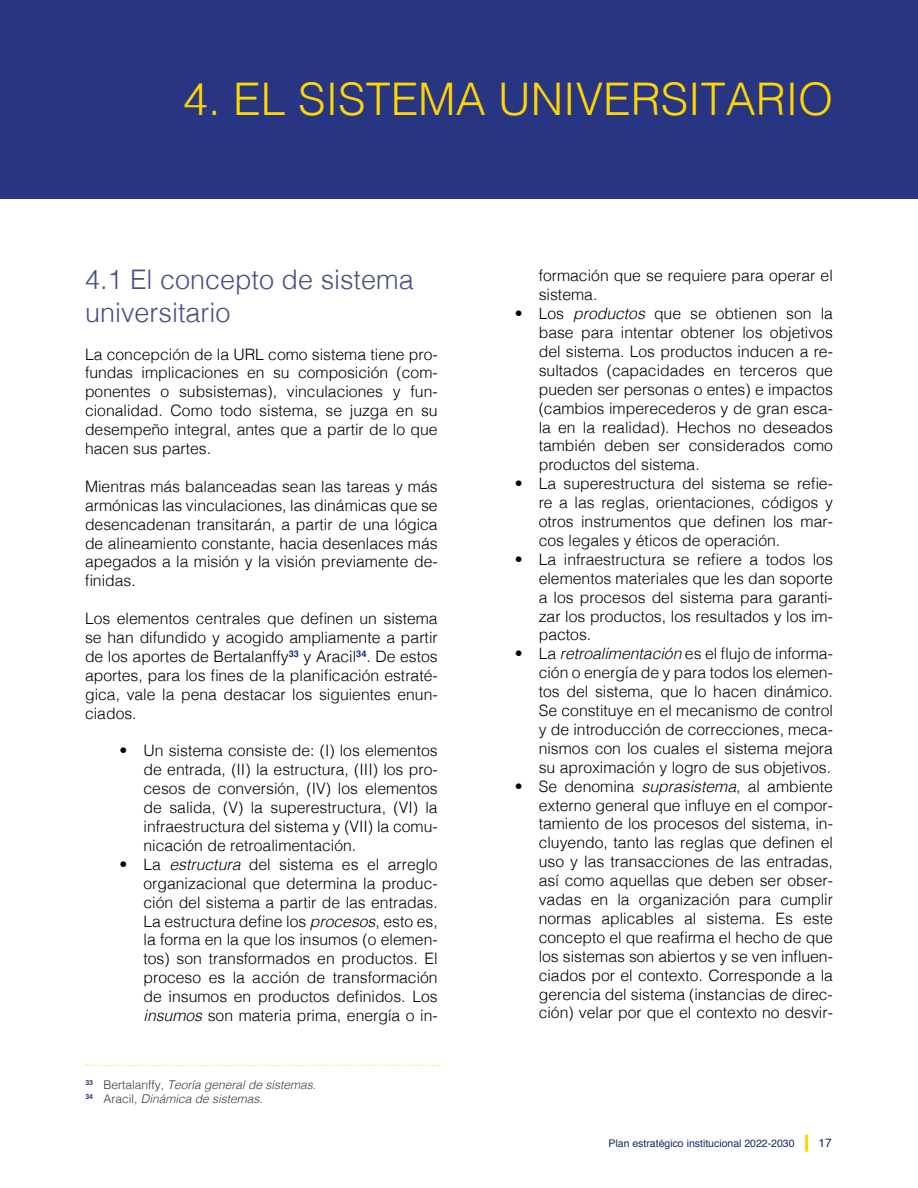
<style>
.page{position:relative;width:918px;height:1188px;background:#fff}
.page>*{position:absolute;margin:0;border:0;box-sizing:border-box;transform-origin:0 0}
.t1{font:300 45px "Helvetica";color:#ffd600}
.t2{font:300 27px/32.4px "Helvetica";color:#484f85}
.t3{font:300 15.75px/18.9px "Helvetica";color:#000;text-align:justify}
.t4{font:italic 300 12px/14.4px "Helvetica";color:#3c3c3b}
.t5{font:12px "Helvetica";color:#192a67}
.t6{font:10.5px "Helvetica";color:#192a67}
.s1{font-style:italic}
.s2{font-style:normal}
</style>
<div class="page">
<hr style="left:805px;top:1135px;width:3px;height:17px;background:#ffd600">
<div style="left:0;top:0;width:918px;height:198px;background:#283583"></div>
<svg style="left:85px;top:1065px;width:354px;height:1px"></svg>
<h1 class="t1" style="left:183px;top:61px;width:652px">4. EL SISTEMA UNIVERSITARIO</h1>
<h2 class="t2" style="left:85px;top:262px;width:330px">4.1 El concepto de sistema universitario</h2>
<p class="t3" style="left:85px;top:343px;width:354px">La concepción de la URL como sistema tiene pro&shy;fundas implicaciones en su composición (com&shy;ponentes o subsistemas), vinculaciones y fun&shy;cionalidad. Como todo sistema, se juzga en su desempeño integral, antes que a partir de lo que hacen sus partes.</p>
<p class="t3" style="left:85px;top:476px;width:354px">Mientras más balanceadas sean las tareas y más armónicas las vinculaciones, las dinámicas que se desencadenan transitarán, a partir de una lógica de alineamiento constante, hacia desenlaces más apegados a la misión y la visión previamente de&shy;finidas.</p>
<p class="t3" style="left:85px;top:608px;width:354px">Los elementos centrales que definen un sistema se han difundido y acogido ampliamente a partir de los aportes de Bertalanffy<sup>33</sup> y Aracil<sup>34</sup>. De estos aportes, para los fines de la planificación estraté&shy;gica, vale la pena destacar los siguientes enun&shy;ciados.</p>
<p class="t3" style="left:144px;top:740px;width:296px;text-indent:-24px">• Un sistema consiste de: (I) los elementos de entrada, (II) la estructura, (III) los pro&shy;cesos de conversión, (IV) los elementos de salida, (V) la superestructura, (VI) la infraestructura del sistema y (VII) la comu&shy;nicación de retroalimentación.</p>
<p class="t3" style="left:144px;top:854px;width:296px;text-indent:-24px">• La <span class="s1">estructura</span> del sistema es el arreglo organizacional que determina la produc&shy;ción del sistema a partir de las entradas.<br>La estructura define los <span class="s1">procesos</span>, esto es, la forma en la que los insumos (o elemen&shy;tos) son transformados en productos. El proceso es la acción de transformación de insumos en productos definidos. Los <span class="s1">insumos</span> son materia prima, energía o in-</p>
<p class="t4" style="left:85px;top:1077px;width:232px"><sup>33</sup> <span class="s2">Bertalanffy,</span> Teoría general de sistemas.<br><sup>34</sup> <span class="s2">Aracil,</span> Dinámica de sistemas.</p>
<p class="t3" style="left:539px;top:265px;width:296px">formación que se requiere para operar el sistema.</p>
<p class="t3" style="left:539px;top:303px;width:296px;text-indent:-24px">• Los <span class="s1">productos</span> que se obtienen son la base para intentar obtener los objetivos del sistema. Los productos inducen a re&shy;sultados (capacidades en terceros que pueden ser personas o entes) e impactos (cambios imperecederos y de gran esca&shy;la en la realidad). Hechos no deseados también deben ser considerados como productos del sistema.</p>
<p class="t3" style="left:539px;top:473px;width:296px;text-indent:-24px">• La superestructura del sistema se refie&shy;re a las reglas, orientaciones, códigos y otros instrumentos que definen los mar&shy;cos legales y éticos de operación.</p>
<p class="t3" style="left:539px;top:549px;width:296px;text-indent:-24px">• La infraestructura se refiere a todos los elementos materiales que les dan soporte a los procesos del sistema para garanti&shy;zar los productos, los resultados y los im&shy;pactos.</p>
<p class="t3" style="left:539px;top:643px;width:296px;text-indent:-24px">• La <span class="s1">retroalimentación</span> es el flujo de informa&shy;ción o energía de y para todos los elemen&shy;tos del sistema, que lo hacen dinámico.<br>Se constituye en el mecanismo de control y de introducción de correcciones, meca&shy;nismos con los cuales el sistema mejora su aproximación y logro de sus objetivos.</p>
<p class="t3" style="left:539px;top:775px;width:296px;text-indent:-24px">• Se denomina <span class="s1">suprasistema</span>, al ambiente externo general que influye en el compor&shy;tamiento de los procesos del sistema, in&shy;cluyendo, tanto las reglas que definen el uso y las transacciones de las entradas, así como aquellas que deben ser obser&shy;vadas en la organización para cumplir normas aplicables al sistema. Es este concepto el que reafirma el hecho de que los sistemas son abiertos y se ven influen&shy;ciados por el contexto. Corresponde a la gerencia del sistema (instancias de direc&shy;ción) velar por que el contexto no desvir-</p>
<p class="t6" style="left:608px;top:1135px;width:188px">Plan estratégico institucional 2022-2030</p>
<p class="t5" style="left:819px;top:1134px;width:15px">17</p>
</div>
